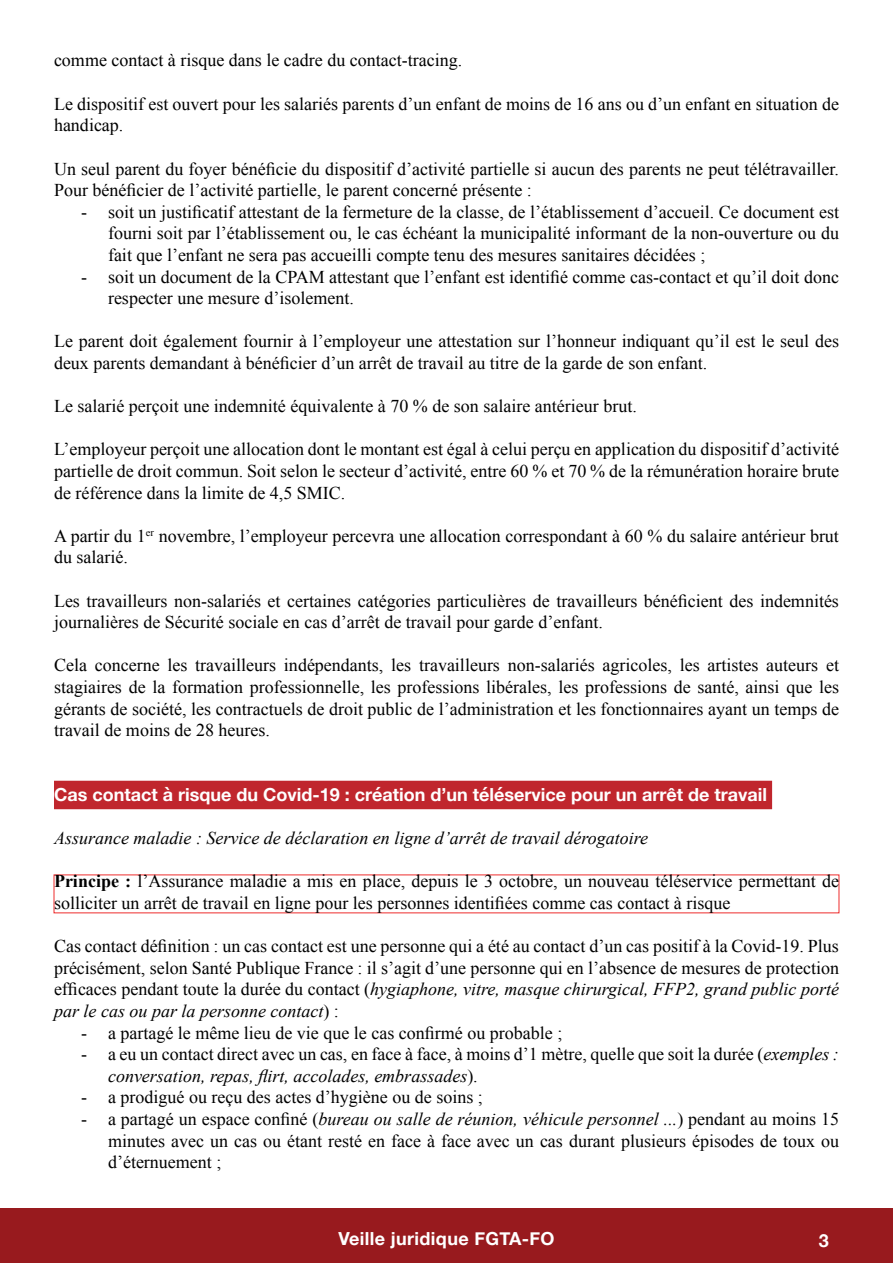
<style>
.page{position:relative;width:893px;height:1263px;background:#fff}
.page>*{position:absolute;margin:0;border:0;box-sizing:border-box;transform-origin:0 0}
.t1{font:18px/21.6px "Times New Roman";color:#000001}
.t2{font:700 18px "Helvetica Neue";color:#fff}
.t3{font:italic 18px "Times New Roman";color:#000001}
.t4{font:700 18px "Helvetica Neue";letter-spacing:.02em;color:#fff}
.s1{font-weight:700}
.s2{font-style:italic}
</style>
<div class="page">
<div style="left:0;top:1209px;width:893px;height:54px;background:#981a1e"></div>
<div style="left:54px;top:781px;width:718px;height:28px;background:#c0262d"></div>
<p class="t1" style="left:54px;top:49px;width:410px">comme contact à risque dans le cadre du contact-tracing.</p>
<p class="t1" style="left:54px;top:93px;width:786px">Le dispositif est ouvert pour les salariés parents d’un enfant de moins de 16 ans ou d’un enfant en situation de handicap.</p>
<p class="t1" style="left:54px;top:157px;width:786px">Un seul parent du foyer bénéficie du dispositif d’activité partielle si aucun des parents ne peut télétravailler.<br>Pour bénéficier de l’activité partielle, le parent concerné présente :</p>
<p class="t1" style="left:108px;top:201px;width:732px;text-align:justify;text-indent:-27px">- soit un justificatif attestant de la fermeture de la classe, de l’établissement d’accueil. Ce document est fourni soit par l’établissement ou, le cas échéant la municipalité informant de la non-ouverture ou du fait que l’enfant ne sera pas accueilli compte tenu des mesures sanitaires décidées ;</p>
<p class="t1" style="left:108px;top:265px;width:732px;text-indent:-27px">- soit un document de la CPAM attestant que l’enfant est identifié comme cas-contact et qu’il doit donc respecter une mesure d’isolement.</p>
<p class="t1" style="left:54px;top:330px;width:786px">Le parent doit également fournir à l’employeur une attestation sur l’honneur indiquant qu’il est le seul des deux parents demandant à bénéficier d’un arrêt de travail au titre de la garde de son enfant.</p>
<p class="t1" style="left:54px;top:395px;width:584px">Le salarié perçoit une indemnité équivalente à 70 % de son salaire antérieur brut.</p>
<p class="t1" style="left:54px;top:438px;width:786px;text-align:justify">L’employeur perçoit une allocation dont le montant est égal à celui perçu en application du dispositif d’activité partielle de droit commun. Soit selon le secteur d’activité, entre 60 % et 70 % de la rémunération horaire brute de référence dans la limite de 4,5 SMIC.</p>
<p class="t1" style="left:54px;top:525px;width:786px">A partir du 1<sup>er</sup> novembre, l’employeur percevra une allocation correspondant à 60 % du salaire antérieur brut du salarié.</p>
<p class="t1" style="left:54px;top:589px;width:786px">Les travailleurs non-salariés et certaines catégories particulières de travailleurs bénéficient des indemnités journalières de Sécurité sociale en cas d’arrêt de travail pour garde d’enfant.</p>
<p class="t1" style="left:54px;top:654px;width:786px;text-align:justify">Cela concerne les travailleurs indépendants, les travailleurs non-salariés agricoles, les artistes auteurs et stagiaires de la formation professionnelle, les professions libérales, les professions de santé, ainsi que les gérants de société, les contractuels de droit public de l’administration et les fonctionnaires ayant un temps de travail de moins de 28 heures.</p>
<p class="t2" style="left:54px;top:780px;width:715px">Cas contact à risque du Covid-19 : création d’un téléservice pour un arrêt de travail</p>
<p class="t3" style="left:54px;top:826px;width:596px">Assurance maladie : Service de déclaration en ligne d’arrêt de travail dérogatoire</p>
<p class="t1" style="left:54px;top:870px;width:786px"><span class="s1">Principe :</span> l’Assurance maladie a mis en place, depuis le 3 octobre, un nouveau téléservice permettant de solliciter un arrêt de travail en ligne pour les personnes identifiées comme cas contact à risque</p>
<p class="t1" style="left:54px;top:935px;width:786px;text-align:justify">Cas contact définition : un cas contact est une personne qui a été au contact d’un cas positif à la Covid-19. Plus précisément, selon Santé Publique France : il s’agit d’une personne qui en l’absence de mesures de protection efficaces pendant toute la durée du contact (<span class="s2">hygiaphone, vitre, masque chirurgical, FFP2, grand public porté par le cas ou par la personne contact</span>) :</p>
<p class="t1" style="left:81px;top:1021px;width:483px">- a partagé le même lieu de vie que le cas confirmé ou probable ;</p>
<p class="t1" style="left:108px;top:1043px;width:732px;text-indent:-27px">- a eu un contact direct avec un cas, en face à face, à moins d’1 mètre, quelle que soit la durée (<span class="s2">exemples : conversation, repas, flirt, accolades, embrassades</span>).</p>
<p class="t1" style="left:81px;top:1086px;width:403px">- a prodigué ou reçu des actes d’hygiène ou de soins ;</p>
<p class="t1" style="left:108px;top:1108px;width:732px;text-align:justify;text-indent:-27px">- a partagé un espace confiné (<span class="s2">bureau ou salle de réunion, véhicule personnel ...</span>) pendant au moins 15 minutes avec un cas ou étant resté en face à face avec un cas durant plusieurs épisodes de toux ou d’éternuement ;</p>
<p class="t4" style="left:338px;top:1224px;width:218px">Veille juridique FGTA-FO</p>
<p class="t2" style="left:819px;top:1226px;width:12px">3</p>
</div>
